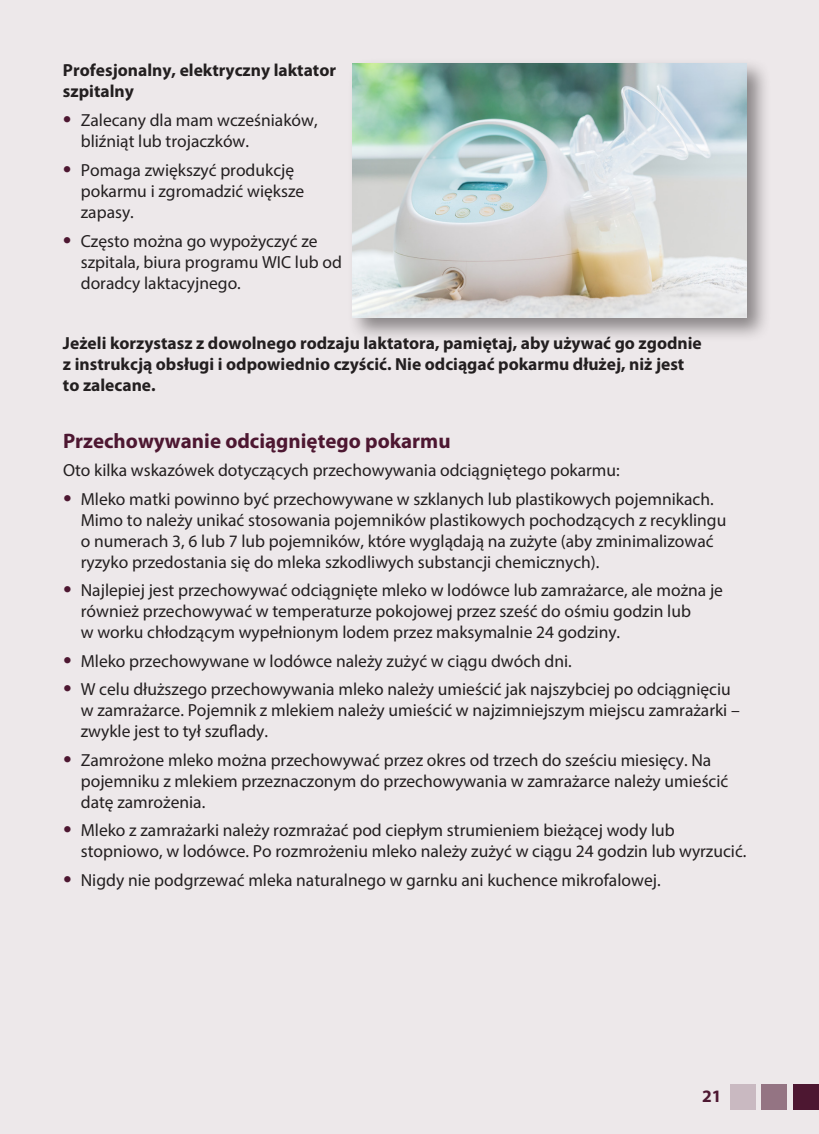
<style>
.page{position:relative;width:819px;height:1134px;background:#ede8ea}
.page>*{position:absolute;margin:0;border:0;box-sizing:border-box;transform-origin:0 0}
.t1{font:700 21px "Myriad Pro";color:#4d1731}
.t2{font:17.5px/21px "Myriad Pro";color:#231f20}
.t3{font:700 17.5px/21px "Myriad Pro";color:#231f20}
.t4{font:700 17.5px "Myriad Pro";color:#4d1731}
.s1{font-family:"News Gothic Std";color:#4d1731}
</style>
<div class="page">
<div style="left:793px;top:1084px;width:26px;height:26px;background:#4d1731"></div>
<div style="left:761px;top:1084px;width:26px;height:26px;background:#947483"></div>
<div style="left:730px;top:1084px;width:26px;height:26px;background:#c9b9c1"></div>
<div style="left:347px;top:57px;width:425px;height:286px;background:#231f20;opacity:.5"></div>
<img style="left:353px;top:63px;width:394px;height:255px">
<p class="t3" style="left:63px;top:59px;width:275px">Profesjonalny, elektryczny laktator szpitalny</p>
<p class="t2" style="left:81px;top:109px;width:238px;text-indent:-18px"><span class="s1">•</span> Zalecany dla mam wcześniaków, bliźniąt lub trojaczków.</p>
<p class="t2" style="left:81px;top:159px;width:225px;text-indent:-18px"><span class="s1">•</span> Pomaga zwiększyć produkcję pokarmu i zgromadzić większe zapasy.</p>
<p class="t2" style="left:81px;top:230px;width:263px;text-indent:-18px"><span class="s1">•</span> Często można go wypożyczyć ze szpitala, biura programu WIC lub od doradcy laktacyjnego.</p>
<p class="t3" style="left:63px;top:332px;width:640px">Jeżeli korzystasz z dowolnego rodzaju laktatora, pamiętaj, aby używać go zgodnie z instrukcją obsługi i odpowiednio czyścić. Nie odciągać pokarmu dłużej, niż jest to zalecane.</p>
<p class="t1" style="left:63px;top:427px;width:389px">Przechowywanie odciągniętego pokarmu</p>
<p class="t2" style="left:63px;top:459px;width:558px">Oto kilka wskazówek dotyczących przechowywania odciągniętego pokarmu:</p>
<p class="t2" style="left:81px;top:488px;width:647px;text-indent:-18px"><span class="s1">•</span> Mleko matki powinno być przechowywane w szklanych lub plastikowych pojemnikach.<br>Mimo to należy unikać stosowania pojemników plastikowych pochodzących z recyklingu o numerach 3, 6 lub 7 lub pojemników, które wyglądają na zużyte (aby zminimalizować ryzyko przedostania się do mleka szkodliwych substancji chemicznych).</p>
<p class="t2" style="left:81px;top:580px;width:644px;text-indent:-18px"><span class="s1">•</span> Najlepiej jest przechowywać odciągnięte mleko w lodówce lub zamrażarce, ale można je również przechowywać w temperaturze pokojowej przez sześć do ośmiu godzin lub<br>w worku chłodzącym wypełnionym lodem przez maksymalnie 24 godziny.</p>
<p class="t2" style="left:63px;top:650px;width:510px"><span class="s1">•</span> Mleko przechowywane w lodówce należy zużyć w ciągu dwóch dni.</p>
<p class="t2" style="left:81px;top:679px;width:661px;text-indent:-18px"><span class="s1">•</span> W celu dłuższego przechowywania mleko należy umieścić jak najszybciej po odciągnięciu w zamrażarce. Pojemnik z mlekiem należy umieścić w najzimniejszym miejscu zamrażarki – zwykle jest to tył szuflady.</p>
<p class="t2" style="left:81px;top:749px;width:649px;text-indent:-18px"><span class="s1">•</span> Zamrożone mleko można przechowywać przez okres od trzech do sześciu miesięcy. Na pojemniku z mlekiem przeznaczonym do przechowywania w zamrażarce należy umieścić datę zamrożenia.</p>
<p class="t2" style="left:81px;top:820px;width:667px;text-indent:-18px"><span class="s1">•</span> Mleko z zamrażarki należy rozmrażać pod ciepłym strumieniem bieżącej wody lub stopniowo, w lodówce. Po rozmrożeniu mleko należy zużyć w ciągu 24 godzin lub wyrzucić.</p>
<p class="t2" style="left:63px;top:869px;width:599px"><span class="s1">•</span> Nigdy nie podgrzewać mleka naturalnego w garnku ani kuchence mikrofalowej.</p>
<p class="t4" style="left:702px;top:1084px;width:21px">21</p>
</div>
